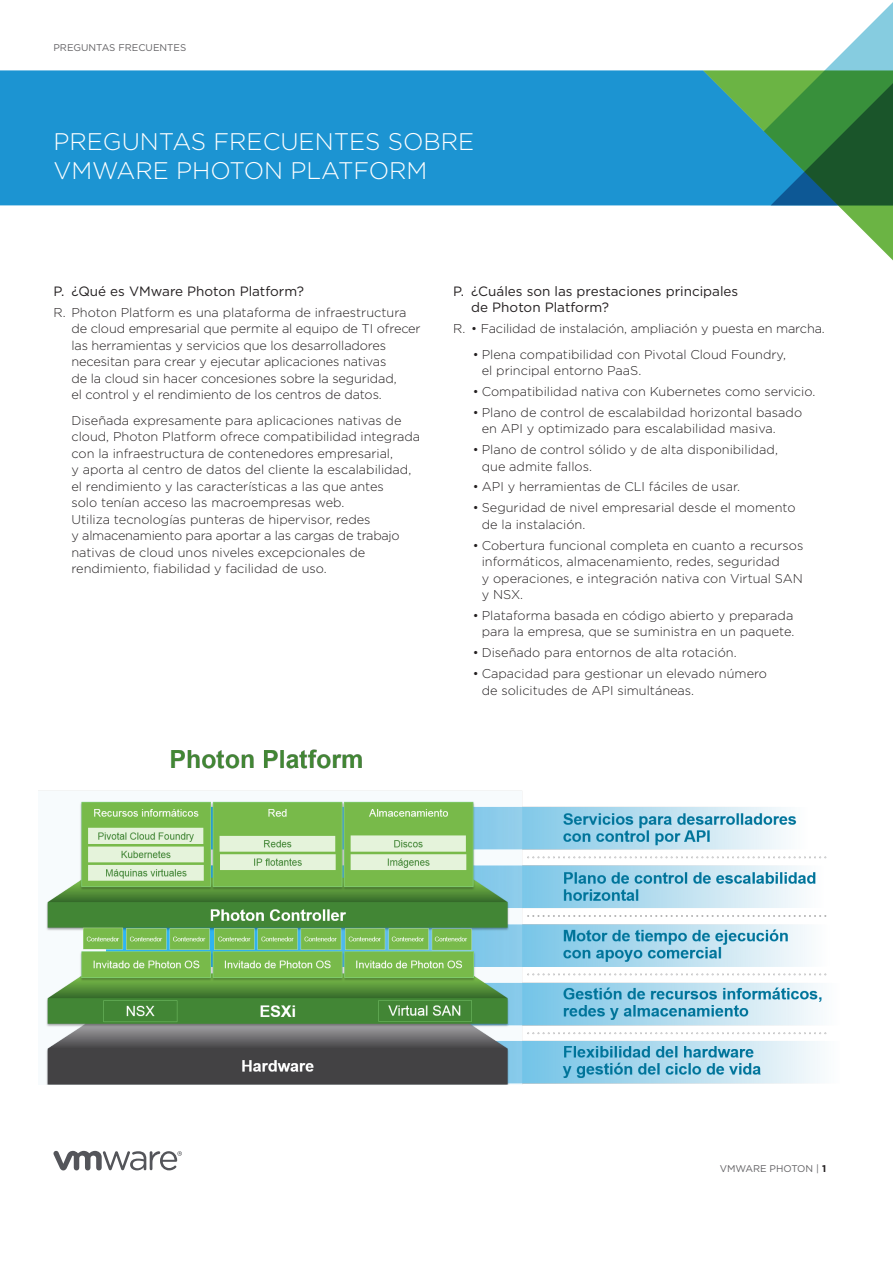
<style>
.page{position:relative;width:893px;height:1263px;background:#fff}
.page>*{position:absolute;margin:0;border:0;box-sizing:border-box;transform-origin:0 0}
._1a__MAIN_TITLE{font:300 24px/28.5px "Gotham";color:#fff}
._4b__QUESTION-SUBHEA{font:13.5px/16.5px "Gotham";color:#231f20}
._6a__ANSWER_BODY{font:300 12.75px/16.5px "Gotham";color:#231f20}
.FOLIO-TOP-GRAY{font:9.75px "Gotham";color:#636265}
.FOLIO-BOTTOM-GRAY{font:9.75px "Gotham";color:#636265}
.s1{font-weight:700;color:#231f20}
</style>
<div class="page">
<svg style="left:53px;top:1151px;width:129px;height:19px"></svg>
<div style="left:0;top:70px;width:690px;height:135px;background:#1c94d2"></div>
<svg style="left:690px;top:2px;width:203px;height:259px"></svg>
<img style="left:38px;top:749px;width:789px;height:336px">
<p class="FOLIO-TOP-GRAY" style="left:53px;top:42px;width:134px">PREGUNTAS FRECUENTES</p>
<p class="_1a__MAIN_TITLE" style="left:53px;top:127px;width:422px">PREGUNTAS FRECUENTES SOBRE<br>VMWARE PHOTON PLATFORM</p>
<p class="_4b__QUESTION-SUBHEA" style="left:53px;top:282px;width:252px">P. ¿Qué es VMware Photon Platform?</p>
<p class="_6a__ANSWER_BODY" style="left:71px;top:303px;width:351px;text-indent:-18px">R. Photon Platform es una plataforma de infraestructura de cloud empresarial que permite al equipo de TI ofrecer las herramientas y servicios que los desarrolladores necesitan para crear y ejecutar aplicaciones nativas<br>de la cloud sin hacer concesiones sobre la seguridad,<br>el control y el rendimiento de los centros de datos.</p>
<p class="_6a__ANSWER_BODY" style="left:71px;top:411px;width:350px">Diseñada expresamente para aplicaciones nativas de cloud, Photon Platform ofrece compatibilidad integrada con la infraestructura de contenedores empresarial,<br>y aporta al centro de datos del cliente la escalabilidad, el rendimiento y las características a las que antes<br>solo tenían acceso las macroempresas web.<br>Utiliza tecnologías punteras de hipervisor, redes<br>y almacenamiento para aportar a las cargas de trabajo nativas de cloud unos niveles excepcionales de rendimiento, fiabilidad y facilidad de uso.</p>
<p class="_4b__QUESTION-SUBHEA" style="left:471px;top:282px;width:268px;text-indent:-18px">P. ¿Cuáles son las prestaciones principales de Photon Platform?</p>
<p class="_6a__ANSWER_BODY" style="left:453px;top:320px;width:373px">R. • Facilidad de instalación, ampliación y puesta en marcha.</p>
<p class="_6a__ANSWER_BODY" style="left:482px;top:345px;width:306px;text-indent:-9px">• Plena compatibilidad con Pivotal Cloud Foundry, el principal entorno PaaS.</p>
<p class="_6a__ANSWER_BODY" style="left:473px;top:383px;width:344px">• Compatibilidad nativa con Kubernetes como servicio.</p>
<p class="_6a__ANSWER_BODY" style="left:482px;top:404px;width:322px;text-indent:-9px">• Plano de control de escalabildad horizontal basado en API y optimizado para escalabilidad masiva.</p>
<p class="_6a__ANSWER_BODY" style="left:482px;top:441px;width:298px;text-indent:-9px">• Plano de control sólido y de alta disponibilidad, que admite fallos.</p>
<p class="_6a__ANSWER_BODY" style="left:473px;top:478px;width:269px">• API y herramientas de CLI fáciles de usar.</p>
<p class="_6a__ANSWER_BODY" style="left:482px;top:499px;width:315px;text-indent:-9px">• Seguridad de nivel empresarial desde el momento de la instalación.</p>
<p class="_6a__ANSWER_BODY" style="left:482px;top:536px;width:323px;text-indent:-9px">• Cobertura funcional completa en cuanto a recursos informáticos, almacenamiento, redes, seguridad<br>y operaciones, e integración nativa con Virtual SAN y NSX.</p>
<p class="_6a__ANSWER_BODY" style="left:473px;top:607px;width:323px;text-align:right">• Plataforma basada en código abierto y preparada para la empresa, que se suministra en un paquete.</p>
<p class="_6a__ANSWER_BODY" style="left:473px;top:644px;width:265px">• Diseñado para entornos de alta rotación.</p>
<p class="_6a__ANSWER_BODY" style="left:482px;top:664px;width:287px;line-height:17.2px;text-indent:-9px">• Capacidad para gestionar un elevado número de solicitudes de API simultáneas.</p>
<p class="FOLIO-BOTTOM-GRAY" style="left:720px;top:1162px;width:108px">VMWARE PHOTON | <span class="s1">1</span></p>
</div>
